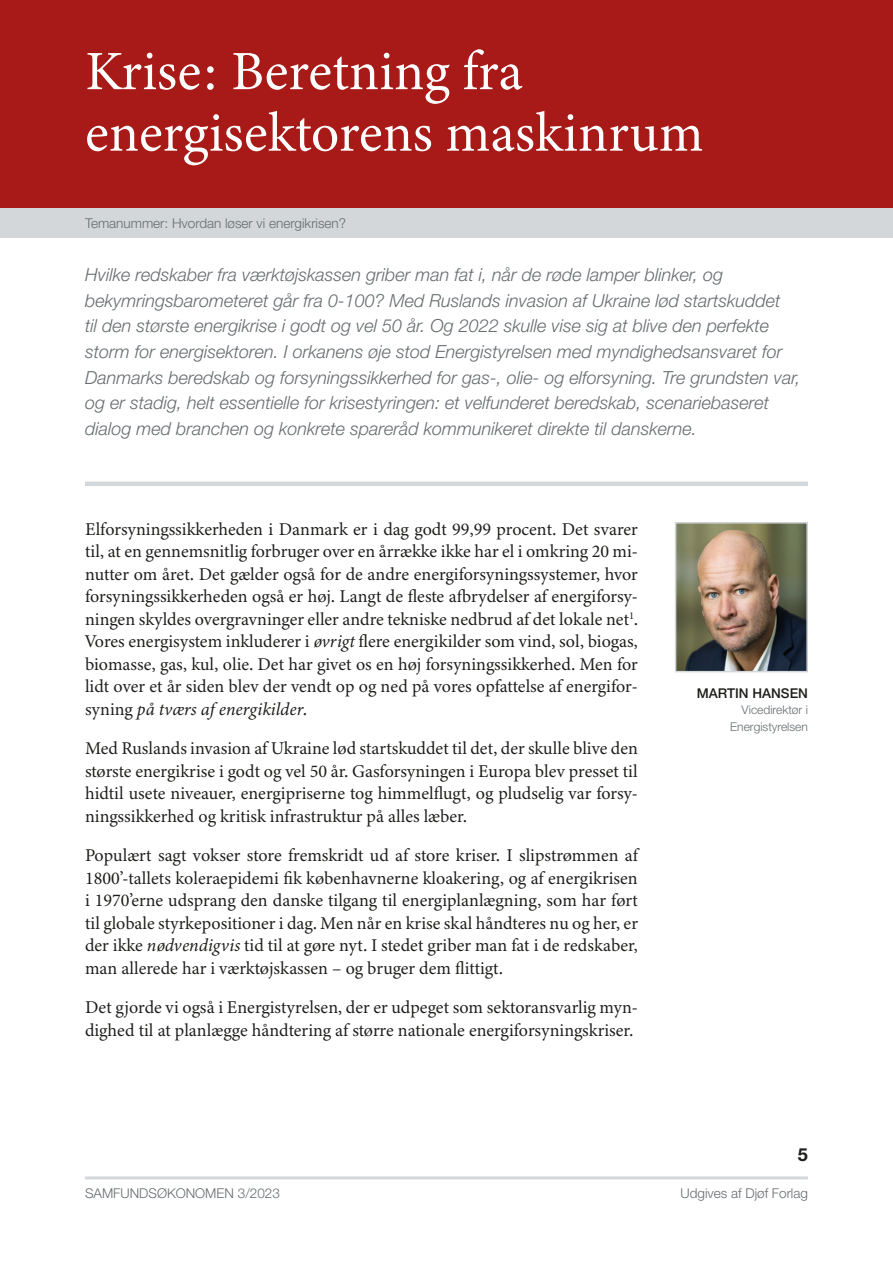
<style>
.page{position:relative;width:893px;height:1263px;background:#fff}
.page>*{position:absolute;margin:0;border:0;box-sizing:border-box;transform-origin:0 0}
.t1{font:55.5px/61.5px "Minion 3";color:#fff}
.t2{font:18px/22.5px "Minion 3";color:#1d1d1b;text-align:justify}
.t3{font:italic 300 18px/25.5px "Helvetica Neue LT Std";color:#666c6f}
.t4{font:700 18px "Helvetica Neue LT Std";color:#1d1d1b}
.t5{font:300 13.5px "Helvetica Neue LT Std";color:#666c6f}
.t6{font:500 13.5px "Helvetica Neue LT Std";color:#1d1d1b}
.t7{font:300 12px/16.5px "Helvetica Neue LT Std";color:#666c6f;text-align:right}
.s1{font-style:italic}
</style>
<div class="page">
<div style="left:0;top:0;width:893px;height:213px;background:#a71a17"></div>
<div style="left:0;top:208px;width:893px;height:30px;background:#d3d7da"></div>
<hr style="left:85px;top:1176px;width:723px;height:3px;background:#d3d7da">
<hr style="left:85px;top:482px;width:723px;height:4px;background:#d3d7da">
<img style="left:678px;top:525px;width:127px;height:144px">
<div style="left:675px;top:522px;width:133px;height:150px;border:2px solid #d3d7da"></div>
<h1 class="t1" style="left:85px;top:40px;width:620px">Krise: Beretning fra energisektorens maskinrum</h1>
<p class="t5" style="left:85px;top:215px;width:263px">Temanummer: Hvordan løser vi energikrisen?</p>
<p class="t3" style="left:85px;top:262px;width:717px">Hvilke redskaber fra værktøjskassen griber man fat i, når de røde lamper blinker, og bekymringsbarometeret går fra 0-100? Med Ruslands invasion af Ukraine lød startskuddet<br>til den største energikrise i godt og vel 50 år. Og 2022 skulle vise sig at blive den perfekte storm for energisektoren. I orkanens øje stod Energistyrelsen med myndighedsansvaret for Danmarks beredskab og forsyningssikkerhed for gas-, olie- og elforsyning. Tre grundsten var, og er stadig, helt essentielle for krisestyringen: et velfunderet beredskab, scenariebaseret dialog med branchen og konkrete spareråd kommunikeret direkte til danskerne.</p>
<p class="t2" style="left:85px;top:518px;width:554px">Elforsyningssikkerheden i Danmark er i dag godt 99,99 procent. Det svarer til, at en gennemsnitlig forbruger over en årrække ikke har el i omkring 20 mi&shy;nutter om året. Det gælder også for de andre energiforsyningssystemer, hvor forsyningssikkerheden også er høj. Langt de fleste afbrydelser af energiforsy&shy;ningen skyldes overgravninger eller andre tekniske nedbrud af det lokale net<sup>1</sup>.<br>Vores energisystem inkluderer i <span class="s1">øvrigt</span> flere energikilder som vind, sol, biogas, biomasse, gas, kul, olie. Det har givet os en høj forsyningssikkerhed. Men for lidt over et år siden blev der vendt op og ned på vores opfattelse af energifor&shy;syning <span class="s1">på tværs af energikilder</span>.</p>
<p class="t2" style="left:85px;top:737px;width:554px">Med Ruslands invasion af Ukraine lød startskuddet til det, der skulle blive den største energikrise i godt og vel 50 år. Gasforsyningen i Europa blev presset til hidtil usete niveauer, energipriserne tog himmelflugt, og pludselig var forsy&shy;ningssikkerhed og kritisk infrastruktur på alles læber.</p>
<p class="t2" style="left:85px;top:844px;width:554px">Populært sagt vokser store fremskridt ud af store kriser. I slipstrømmen af 1800’-tallets koleraepidemi fik københavnerne kloakering, og af energikrisen i 1970’erne udsprang den danske tilgang til energiplanlægning, som har ført til globale styrkepositioner i dag. Men når en krise skal håndteres nu og her, er der ikke <span class="s1">nødvendigvis</span> tid til at gøre nyt. I stedet griber man fat i de redskaber, man allerede har i værktøjskassen – og bruger dem flittigt.</p>
<p class="t2" style="left:85px;top:996px;width:554px">Det gjorde vi også i Energistyrelsen, der er udpeget som sektoransvarlig myn&shy;dighed til at planlægge håndtering af større nationale energiforsyningskriser.</p>
<p class="t6" style="left:697px;top:685px;width:113px">MARTIN HANSEN</p>
<p class="t7" style="left:730px;top:701px;width:79px">Vicedirektør i<br>Energistyrelsen</p>
<p class="t4" style="left:798px;top:1143px;width:12px">5</p>
<p class="t5" style="left:85px;top:1185px;width:196px">SAMFUNDSØKONOMEN 3/2023</p>
<p class="t5" style="left:681px;top:1185px;width:129px">Udgives af Djøf Forlag</p>
</div>
